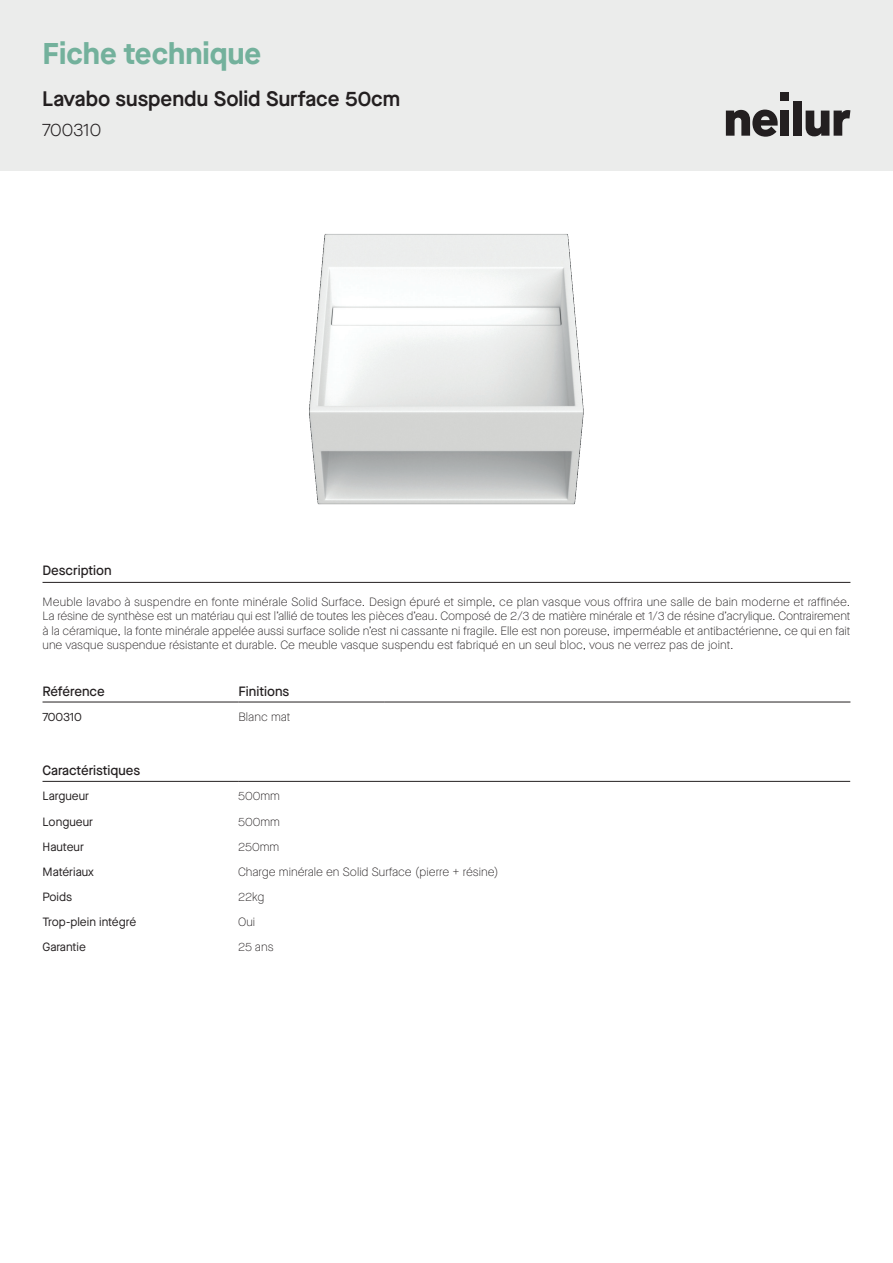
<style>
.page{position:relative;width:893px;height:1263px;background:#fff}
.page>*{position:absolute;margin:0;border:0;box-sizing:border-box;transform-origin:0 0}
.t1{font:700 30px "Maison Neue";color:#73b19c}
.t2{font:600 21px "Maison Neue";color:#231f20}
.t3{font:300 18px "Maison Neue";letter-spacing:-.02em;color:#231f20}
.t4{font:500 13.5px "Maison Neue";color:#231f20}
.t5{font:100 12px/14.4px "Maison Neue";color:#231f20;text-align:justify}
.t6{font:12px "Maison Neue";color:#231f20}
</style>
<div class="page">
<div style="left:0;top:0;width:893px;height:171px;background:#ebeceb"></div>
<svg style="left:726px;top:109px;width:52px;height:28px"></svg>
<div style="left:780px;top:111px;width:9px;height:25px;background:#231f20"></div>
<div style="left:793px;top:101px;width:9px;height:35px;background:#231f20"></div>
<svg style="left:806px;top:110px;width:44px;height:26px"></svg>
<div style="left:780px;top:92px;width:9px;height:9px;background:#231f20"></div>
<hr style="left:43px;top:702px;width:195px;height:1px;background:#231f20">
<hr style="left:238px;top:702px;width:146px;height:1px;background:#231f20">
<hr style="left:384px;top:702px;width:196px;height:1px;background:#231f20">
<hr style="left:580px;top:702px;width:270px;height:1px;background:#231f20">
<hr style="left:43px;top:582px;width:807px;height:1px;background:#231f20">
<hr style="left:43px;top:781px;width:195px;height:1px;background:#231f20">
<hr style="left:238px;top:781px;width:612px;height:1px;background:#231f20">
<img style="left:309px;top:234px;width:275px;height:271px">
<h1 class="t1" style="left:43px;top:33px;width:220px">Fiche technique</h1>
<h2 class="t2" style="left:42px;top:84px;width:359px">Lavabo suspendu Solid Surface 50cm</h2>
<h3 class="t3" style="left:42px;top:118px;width:61px">700310</h3>
<p class="t4" style="left:43px;top:561px;width:71px">Description</p>
<p class="t5" style="left:43px;top:594px;width:809px">Meuble lavabo à suspendre en fonte minérale Solid Surface. Design épuré et simple, ce plan vasque vous offrira une salle de bain moderne et raffinée.<br>La résine de synthèse est un matériau qui est l’allié de toutes les pièces d’eau. Composé de 2/3 de matière minérale et 1/3 de résine d’acrylique. Contrairement à la céramique, la fonte minérale appelée aussi surface solide n’est ni cassante ni fragile. Elle est non poreuse, imperméable et antibactérienne, ce qui en fait une vasque suspendue résistante et durable. Ce meuble vasque suspendu est fabriqué en un seul bloc, vous ne verrez pas de joint.</p>
<p class="t4" style="left:43px;top:682px;width:64px">Référence</p>
<p class="t4" style="left:238px;top:682px;width:52px">Finitions</p>
<p class="t6" style="left:43px;top:709px;width:41px">700310</p>
<p class="t5" style="left:238px;top:710px;width:54px">Blanc mat</p>
<p class="t4" style="left:43px;top:761px;width:99px">Caractéristiques</p>
<p class="t6" style="left:43px;top:788px;width:48px">Largueur</p>
<p class="t5" style="left:238px;top:789px;width:43px">500mm</p>
<p class="t6" style="left:43px;top:813px;width:52px">Longueur</p>
<p class="t5" style="left:238px;top:814px;width:43px">500mm</p>
<p class="t6" style="left:43px;top:838px;width:43px">Hauteur</p>
<p class="t5" style="left:238px;top:839px;width:43px">250mm</p>
<p class="t6" style="left:43px;top:863px;width:53px">Matériaux</p>
<p class="t5" style="left:238px;top:864px;width:262px">Charge minérale en Solid Surface (pierre + résine)</p>
<p class="t6" style="left:43px;top:889px;width:31px">Poids</p>
<p class="t5" style="left:238px;top:889px;width:28px">22kg</p>
<p class="t6" style="left:43px;top:914px;width:95px">Trop-plein intégré</p>
<p class="t5" style="left:238px;top:914px;width:19px">Oui</p>
<p class="t6" style="left:43px;top:939px;width:45px">Garantie</p>
<p class="t5" style="left:238px;top:940px;width:37px">25 ans</p>
</div>
